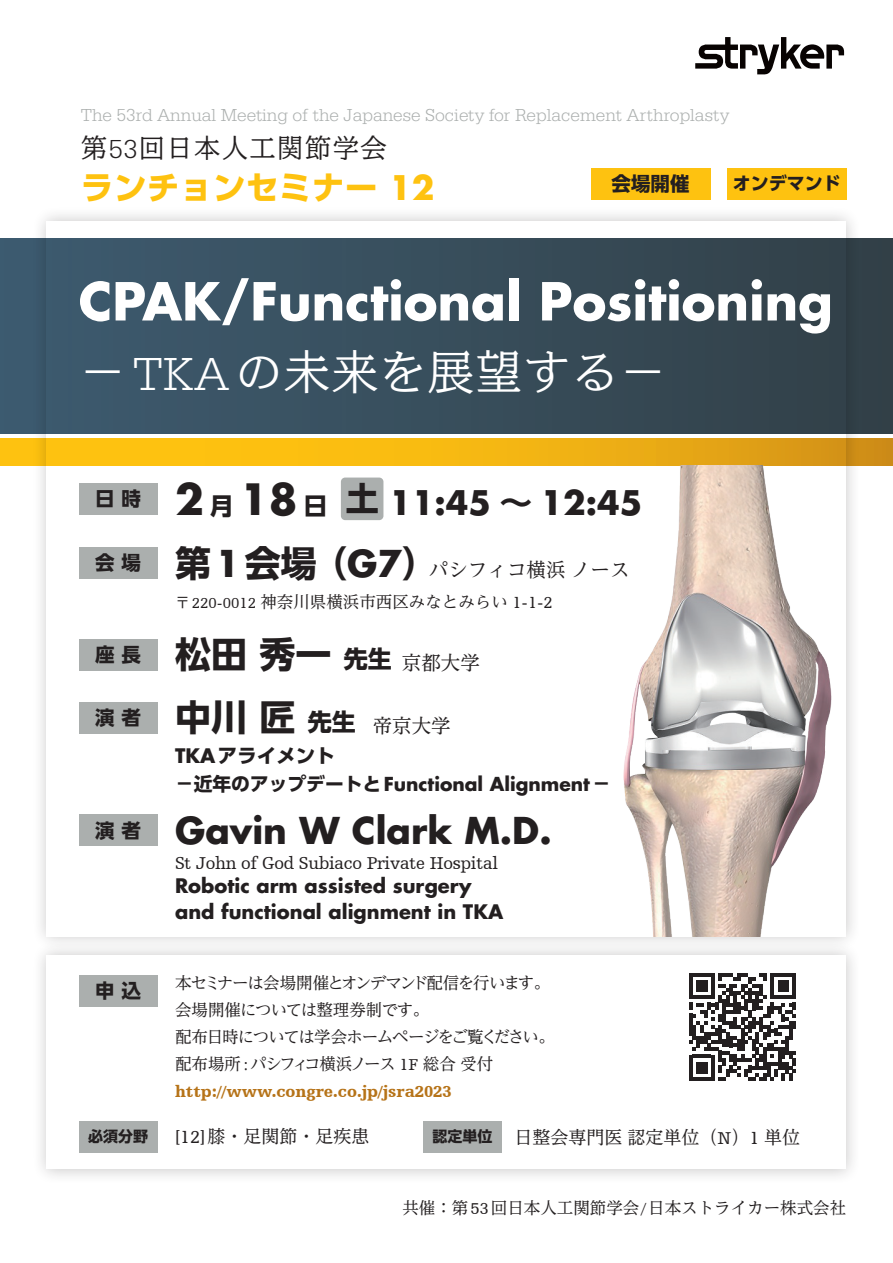
<style>
.page{position:relative;width:893px;height:1263px;background:#fff}
.page>*{position:absolute;margin:0;border:0;box-sizing:border-box;transform-origin:0 0}
.t1{font:700 51px "Futura For Stryker";color:#fff}
.t2{font:48px "Ro NOW Std MM";color:#fff}
.t3{font:700 36px "Futura For Stryker";color:#231f20}
.t4{font:700 36px "UD Shin Go Pro";color:#231f20}
.t5{font:700 33px "Futura For Stryker";color:#231f20}
.t6{font:700 33px "UD Shin Go Pro";color:#fec210}
.t7{font:27px "Ro NOW Std MM";letter-spacing:.025em;color:#231f20}
.t8{font:700 19.5px/25.5px "Futura For Stryker";color:#231f20}
.t9{font:19.5px "UD Reimin Pro";color:#231f20}
.t10{font:700 19.5px "UD Shin Go Pro";color:#231f20}
.t11{font:700 18.75px "Futura For Stryker";color:#231f20}
.t12{font:300 18px "URW Egyptienne TOT";color:#abafae}
.t13{font:18px "UD Reimin Pro";color:#231f20}
.t14{font:18px "Humanist Slabserif 712 BT";letter-spacing:-.01em;color:#231f20}
.t15{font:700 18px "UD Shin Go Pro";color:#231f20}
.t16{font:16.5px/27px "UD Reimin Pro";letter-spacing:-.07em;color:#231f20}
.t17{font:16.5px "UD Reimin Pro";color:#231f20}
.t18{font:900 16.5px "Humanist Slabserif 712 BT";color:#b67318}
.t19{font:700 15px "UD Shin Go Pro";color:#231f20}
.s1{font-family:"URW Egyptienne TOT";font-weight:300}
.s2{font-family:"Futura For Stryker"}
.s3{font-size:42px}
.s4{font-family:"UD Shin Go Pro";font-size:24px}
.s5{font-family:"UD Shin Go Pro"}
.s6{font-family:"UD Shin Go Pro";font-weight:700;font-size:36px}
.s7{font-family:"Futura For Stryker";font-weight:700;font-size:36px}
.s8{font-size:15px}
.s9{font-family:"Humanist Slabserif 712 BT";font-size:15px}
.s10{font-family:"Humanist Slabserif 712 BT"}
.s11{font-size:24px}
.s12{font-family:"UD Reimin Pro";font-weight:400;font-size:19.5px}
.s13{font-family:"UD Shin Go Pro";font-weight:700;font-size:24px}
.s14{font-family:"UD Shin Go Pro";font-weight:700;font-size:15px}
</style>
<div class="page">
<div style="left:32px;top:206px;width:829px;height:746px;background:#231f20;opacity:.25"></div>
<div style="left:47px;top:221px;width:799px;height:715px;background:#fff"></div>
<div style="left:32px;top:940px;width:829px;height:244px;background:#231f20;opacity:.25"></div>
<div style="left:47px;top:955px;width:799px;height:214px;background:#fff"></div>
<div style="left:0;top:438px;width:893px;height:27px;background:linear-gradient(to right,#ffcd0e,#da9917)"></div>
<svg style="left:689px;top:973px;width:107px;height:107px"></svg>
<img style="left:567px;top:465px;width:307px;height:471px">
<div style="left:727px;top:168px;width:119px;height:32px;background:#fec210"></div>
<div style="left:79px;top:639px;width:78px;height:31px;background:#abafae"></div>
<div style="left:79px;top:1121px;width:78px;height:31px;background:#abafae"></div>
<div style="left:341px;top:477px;width:42px;height:43px;background:#abafae;border-radius:4px"></div>
<div style="left:79px;top:483px;width:78px;height:32px;background:#abafae"></div>
<div style="left:79px;top:547px;width:78px;height:32px;background:#abafae"></div>
<div style="left:79px;top:975px;width:78px;height:32px;background:#abafae"></div>
<div style="left:423px;top:1121px;width:79px;height:31px;background:#abafae"></div>
<div style="left:0;top:238px;width:893px;height:196px;background:linear-gradient(to right,#3d5b70,#324047)"></div>
<div style="left:79px;top:702px;width:78px;height:31px;background:#abafae"></div>
<svg style="left:695px;top:37px;width:149px;height:37px"></svg>
<div style="left:591px;top:168px;width:119px;height:32px;background:#fec210"></div>
<div style="left:79px;top:814px;width:78px;height:32px;background:#abafae"></div>
<p class="t12" style="left:81px;top:105px;width:650px">The 53rd Annual Meeting of the Japanese Society for Replacement Arthroplasty</p>
<h3 class="t7" style="left:81px;top:130px;width:308px">第<span class="s1">53</span>回日本人工関節学会</h3>
<h3 class="t6" style="left:81px;top:161px;width:355px">ランチョンセミナー <span class="s2">12</span></h3>
<p class="t15" style="left:733px;top:169px;width:109px">オンデマンド</p>
<p class="t10" style="left:612px;top:168px;width:79px">会場開催</p>
<h1 class="t1" style="left:79px;top:267px;width:756px">CPAK/Functional Positioning</h1>
<h2 class="t2" style="left:79px;top:340px;width:590px">－<span class="s1">TKA</span>の未来を展望する－</h2>
<h3 class="t5" style="left:95px;top:480px;width:549px"><sup>日時</sup> <span class="s3">2</span> <span class="s4">月</span> <span class="s3">18</span> <span class="s4">日</span> <span class="s5">土</span> 11:45 <span class="s5">～</span> 12:45</h3>
<p class="t9" style="left:95px;top:553px;width:536px"><sup>会場</sup> <span class="s6">第</span><span class="s7">1</span><span class="s6">会場（</span><span class="s7">G7</span><span class="s6">）</span>パシフィコ横浜ノース</p>
<p class="t17" style="left:175px;top:588px;width:379px"><span class="s8">〒</span><span class="s9">220-0012</span> 神奈川県横浜市西区みなとみらい <span class="s10">1-1-2</span></p>
<h3 class="t4" style="left:95px;top:625px;width:386px"><sup>座長</sup> 松田秀一<span class="s11">先生</span><span class="s12">京都大学</span></h3>
<p class="t9" style="left:95px;top:710px;width:357px"><sup>演者</sup> <span class="s6">中川匠</span><span class="s13">先生</span> 帝京大学</p>
<p class="t10" style="left:95px;top:814px;width:47px">演者</p>
<p class="t10" style="left:95px;top:975px;width:47px">申込</p>
<p class="t10" style="left:175px;top:740px;width:161px"><span class="s2">TKA</span>アライメント</p>
<p class="t11" style="left:175px;top:771px;width:437px"><span class="s5">－近年のアップデートと</span>Functional Alignment<span class="s5">－</span></p>
<h3 class="t3" style="left:175px;top:806px;width:378px">Gavin W Clark M.D.</h3>
<p class="t14" style="left:175px;top:852px;width:324px">St John of God Subiaco Private Hospital</p>
<p class="t8" style="left:175px;top:873px;width:330px">Robotic arm assisted surgery and functional alignment in TKA</p>
<p class="t16" style="left:175px;top:969px;width:381px">本セミナーは会場開催とオンデマンド配信を行います。会場開催については整理券制です。<br>配布日時については学会ホームページをご覧ください。配布場所<span class="s10">:</span>パシフィコ横浜ノース <span class="s10">1F</span> 総合受付</p>
<p class="t18" style="left:175px;top:1081px;width:278px">http://www.congre.co.jp/jsra2023</p>
<p class="t19" style="left:88px;top:1124px;width:61px">必須分野</p>
<p class="t13" style="left:175px;top:1121px;width:196px"><span class="s10">[12]</span>膝・足関節・足疾患</p>
<p class="t13" style="left:432px;top:1122px;width:369px"><span class="s14">認定単位</span> 日整会専門医認定単位（<span class="s10">N</span>）<span class="s10">1</span> 単位</p>
<p class="t17" style="left:402px;top:1194px;width:445px">共催：第<span class="s10">53</span>回日本人工関節学会<span class="s10">/</span>日本ストライカー株式会社</p>
</div>
